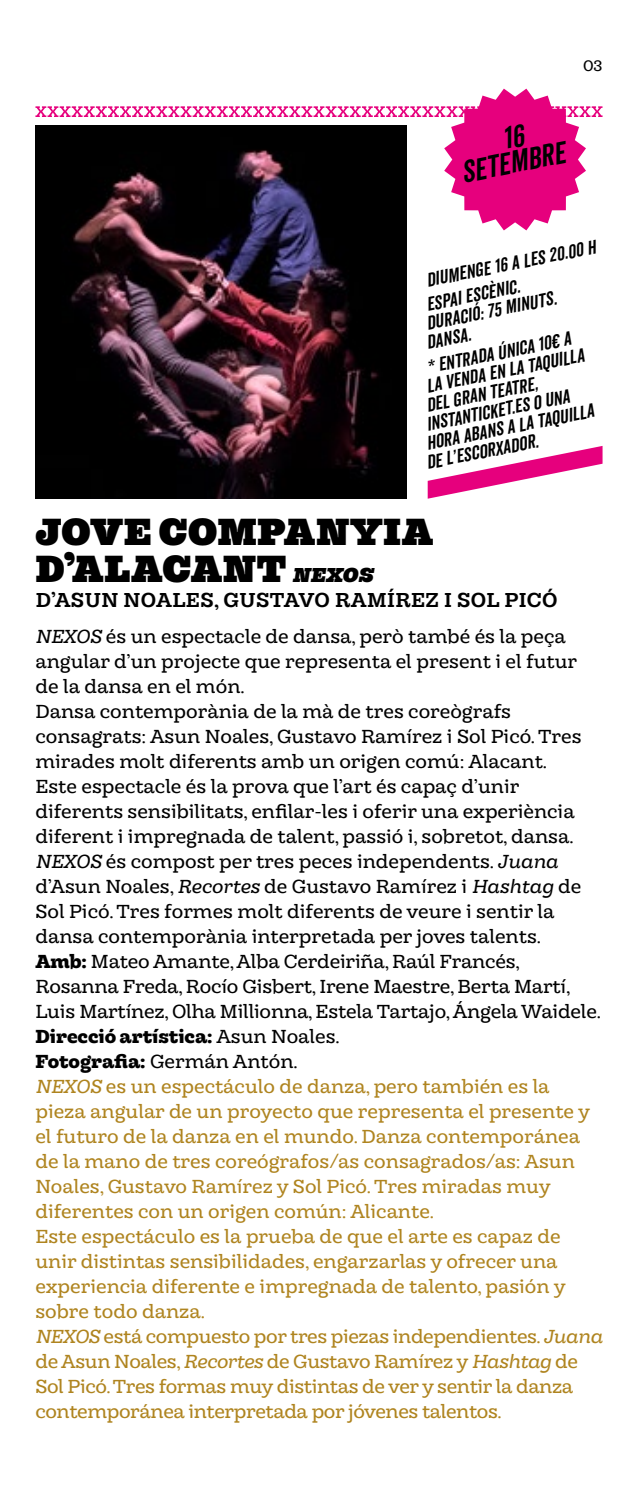
<style>
.page{position:relative;width:638px;height:1489px;background:#fff}
.page>*{position:absolute;margin:0;border:0;box-sizing:border-box;transform-origin:0 0}
.t1{font:800 37.5px/37.5px "Hernandez Niu";letter-spacing:.02em;color:#000}
.t2{font:italic 30px/25px "Veneer Clean";color:#000;text-align:center}
.t3{font:700 20px "Hernandez Niu";letter-spacing:.02em;color:#000}
.t4{font:18.75px/25px "Hernandez Niu";color:#000}
.t5{font:italic 18.75px/23.8px "Veneer Clean";color:#000}
.t6{font:15px "Hernandez Niu";color:#000}
.s1{font-style:italic;font-size:20px}
.s2{font-style:italic}
.s3{font-weight:800}
.s4{font-style:italic;color:#af841f}
.s5{color:#af841f}
</style>
<div class="page">
<img style="left:35px;top:230px;width:371px;height:268px">
<svg style="left:35px;top:89px;width:567px;height:141px"></svg>
<svg style="left:428px;top:446px;width:174px;height:52px"></svg>
<p class="t6" style="left:583px;top:56px;width:21px">03</p>
<h2 class="t2" style="left:454px;top:135px;width:107px;rotate:-11deg">16<br>SETEMBRE</h2>
<p class="t5" style="left:419px;top:269px;width:178px;rotate:-11deg">DIUMENGE 16 A LES 20.00 H<br>Espai Escènic.</p>
<p class="t5" style="left:421px;top:314px;width:137px;line-height:19px;rotate:-11deg">DURACIÓ: 75 MINUTS.<br>DANSA.</p>
<p class="t5" style="left:424px;top:355px;width:149px;rotate:-11deg">* entrada única 10€ a</p>
<p class="t5" style="left:424px;top:374px;width:162px;rotate:-11deg">la venda en la taquilla</p>
<p class="t5" style="left:424px;top:393px;width:114px;rotate:-11deg">del Gran Teatre,</p>
<p class="t5" style="left:424px;top:412px;width:147px;rotate:-11deg">instanticket.es O una</p>
<p class="t5" style="left:424px;top:431px;width:172px;rotate:-11deg">hora abans A LA taquilla</p>
<p class="t5" style="left:424px;top:450px;width:115px;rotate:-11deg">de L’Escorxador.</p>
<h1 class="t1" style="left:36px;top:514px;width:399px">JOVE COMPANYIA<br>D’ALACANT <span class="s1">NEXOS</span></h1>
<p class="t3" style="left:36px;top:588px;width:523px">D’ASUN NOALES, GUSTAVO RAMÍREZ I SOL PICÓ</p>
<p class="t4" style="left:35px;top:623px;width:568px"><span class="s2">NEXOS</span> és un espectacle de dansa, però també és la peça angular d’un projecte que representa el present i el futur de la dansa en el món.<br>Dansa contemporània de la mà de tres coreògrafs consagrats: Asun Noales, Gustavo Ramírez i Sol Picó. Tres mirades molt diferents amb un origen comú: Alacant.<br>Este espectacle és la prova que l’art és capaç d’unir diferents sensibilitats, enfilar-les i oferir una experiència diferent i impregnada de talent, passió i, sobretot, dansa.<br><span class="s2">NEXOS</span> és compost per tres peces independents. <span class="s2">Juana </span>d’Asun Noales, <span class="s2">Recortes</span> de Gustavo Ramírez i <span class="s2">Hashtag</span> de Sol Picó. Tres formes molt diferents de veure i sentir la dansa contemporània interpretada per joves talents.<br><span class="s3">Amb:</span> Mateo Amante, Alba Cerdeiriña, Raúl Francés, Rosanna Freda, Rocío Gisbert, Irene Maestre, Berta Martí, Luis Martínez, Olha Millionna, Estela Tartajo, Ángela Waidele.<br><span class="s3">Direcció artística:</span> Asun Noales.<br><span class="s3">Fotografia:</span> Germán Antón.<br><span class="s4">NEXOS</span> <span class="s5">es un espectáculo de danza, pero también es la pieza angular de un proyecto que representa el presente y el futuro de la danza en el mundo. Danza contemporánea de la mano de tres coreógrafos/as consagrados/as: Asun Noales, Gustavo Ramírez y Sol Picó. Tres miradas muy diferentes con un origen común: Alicante.<br>Este espectáculo es la prueba de que el arte es capaz de unir distintas sensibilidades, engarzarlas y ofrecer una experiencia diferente e impregnada de talento, pasión y sobre todo danza.<br></span><span class="s4">NEXOS</span> <span class="s5">está compuesto por tres piezas independientes.</span> <span class="s4">Juana </span><span class="s5">de Asun Noales,</span> <span class="s4">Recortes</span> <span class="s5">de Gustavo Ramírez y</span> <span class="s4">Hashtag</span> <span class="s5">de Sol Picó. Tres formas muy distintas de ver y sentir la danza contemporánea interpretada por jóvenes talentos.</span></p>
</div>
